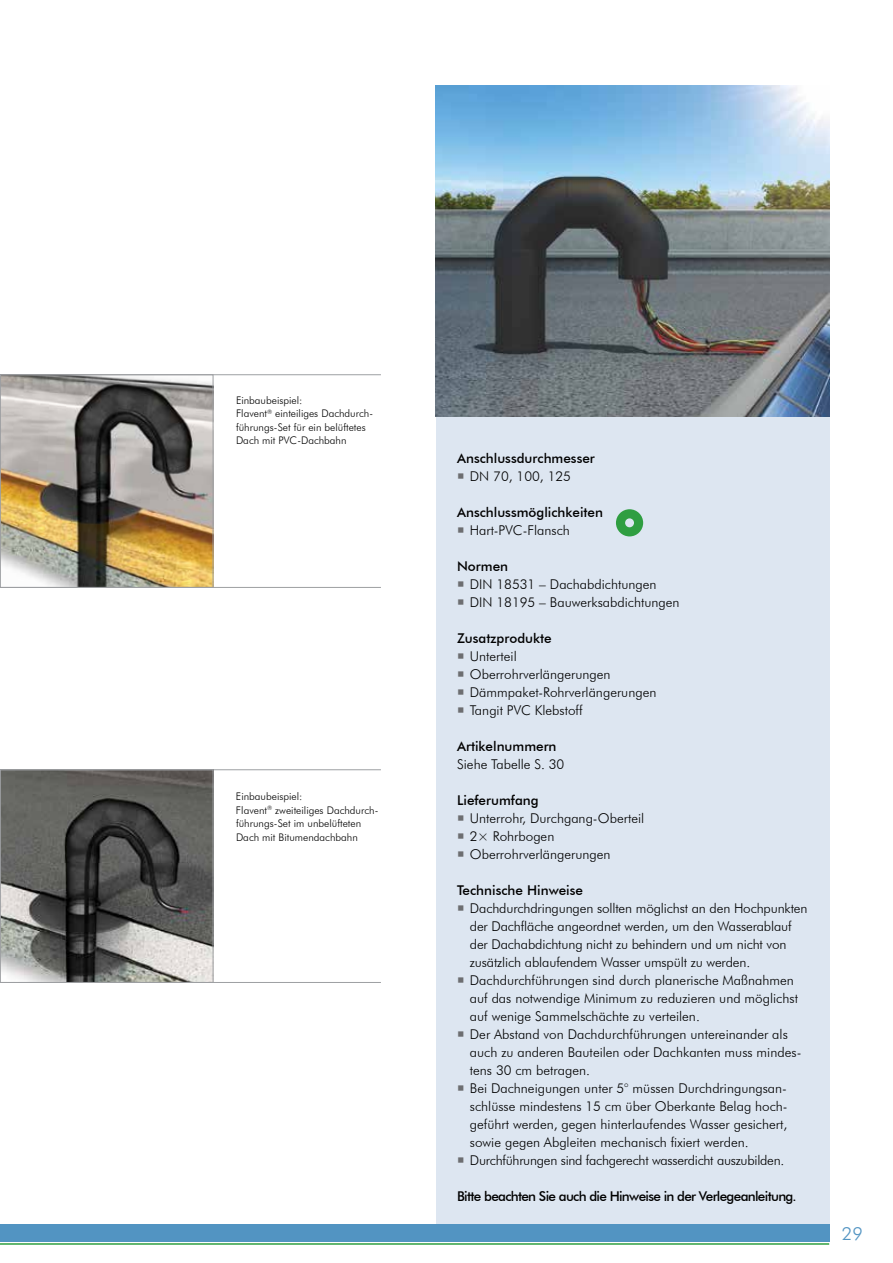
<style>
.page{position:relative;width:893px;height:1263px;background:#fff}
.page>*{position:absolute;margin:0;border:0;box-sizing:border-box;transform-origin:0 0}
.t1{font:300 18px "Futura BT";color:#5294c2}
.t2{font:300 13.5px/18px "Futura BT";color:#000}
.t3{font:500 13.5px "Futura BT";color:#000}
.t4{font:500 13.5px "Futura BT";letter-spacing:-.05em;color:#000}
.t5{font:300 10.5px/13.5px "Futura BT";color:#000}
</style>
<div class="page">
<img style="left:2px;top:376px;width:209px;height:210px">
<div style="left:0;top:374px;width:213px;height:214px;border:1px solid #9d9fa2"></div>
<img style="left:2px;top:771px;width:209px;height:210px">
<div style="left:0;top:769px;width:213px;height:214px;border:1px solid #9d9fa2"></div>
<div style="left:436px;top:417px;width:393px;height:816px;background:#dde6f1"></div>
<img style="left:436px;top:85px;width:393px;height:332px">
<svg style="left:616px;top:509px;width:27px;height:27px"></svg>
<div style="left:0;top:1225px;width:829px;height:17px;background:#5294c2"></div>
<hr style="left:0;top:1243px;width:829px;height:2px;background:#2f9e41">
<hr style="left:0;top:769px;width:381px;height:1px;background:#9d9fa2">
<hr style="left:0;top:587px;width:381px;height:1px;background:#9d9fa2">
<hr style="left:0;top:374px;width:381px;height:1px;background:#9d9fa2">
<hr style="left:0;top:982px;width:381px;height:1px;background:#9d9fa2">
<p class="t5" style="left:236px;top:393px;width:139px">Einbaubeispiel:<br>Flavent<sup>®</sup> einteiliges Dachdurch&shy;führungs-Set für ein belüftetes<br>Dach mit PVC-Dachbahn</p>
<p class="t5" style="left:236px;top:790px;width:144px">Einbaubeispiel:<br>Flavent<sup>®</sup> zweiteiliges Dachdurch&shy;führungs-Set im unbelüfteten<br>Dach mit Bitumendachbahn</p>
<p class="t3" style="left:457px;top:450px;width:139px">Anschlussdurchmesser</p>
<p class="t2" style="left:470px;top:467px;width:103px">DN 70, 100, 125</p>
<p class="t3" style="left:457px;top:504px;width:147px">Anschlussmöglichkeiten</p>
<p class="t2" style="left:470px;top:521px;width:102px">Hart-PVC-Flansch</p>
<p class="t3" style="left:457px;top:558px;width:53px">Normen</p>
<p class="t2" style="left:470px;top:575px;width:211px">DIN 18531 – Dachabdichtungen<br>DIN 18195 – Bauwerksabdichtungen</p>
<p class="t3" style="left:457px;top:630px;width:96px">Zusatzprodukte</p>
<p class="t2" style="left:470px;top:647px;width:188px">Unterteil<br>Oberrohrverlängerungen<br>Dämmpaket-Rohrverlängerungen<br>Tangit PVC Klebstoff</p>
<p class="t3" style="left:457px;top:738px;width:101px">Artikelnummern</p>
<p class="t2" style="left:457px;top:755px;width:109px">Siehe Tabelle S. 30</p>
<p class="t3" style="left:457px;top:792px;width:83px">Lieferumfang</p>
<p class="t2" style="left:470px;top:809px;width:176px">Unterrohr, Durchgang-Oberteil<br>2× Rohrbogen<br>Oberrohrverlängerungen</p>
<p class="t3" style="left:457px;top:882px;width:127px">Technische Hinweise</p>
<p class="t2" style="left:470px;top:899px;width:339px">Dachdurchdringungen sollten möglichst an den Hochpunkten der Dachfläche angeordnet werden, um den Wasserablauf der Dachabdichtung nicht zu behindern und um nicht von zusätzlich ablaufendem Wasser umspült zu werden.<br>Dachdurchführungen sind durch planerische Maßnahmen auf das notwendige Minimum zu reduzieren und möglichst auf wenige Sammelschächte zu verteilen.<br>Der Abstand von Dachdurchführungen untereinander als auch zu anderen Bauteilen oder Dachkanten muss mindes&shy;tens 30 cm betragen.<br>Bei Dachneigungen unter 5° müssen Durchdringungsan&shy;schlüsse mindestens 15 cm über Oberkante Belag hoch&shy;geführt werden, gegen hinterlaufendes Wasser gesichert, sowie gegen Abgleiten mechanisch fixiert werden.<br>Durchführungen sind fachgerecht wasserdicht auszubilden.</p>
<p class="t4" style="left:457px;top:1188px;width:341px">Bitte beachten Sie auch die Hinweise in der Verlegeanleitung.</p>
<h1 class="t1" style="left:842px;top:1223px;width:22px">29</h1>
</div>
